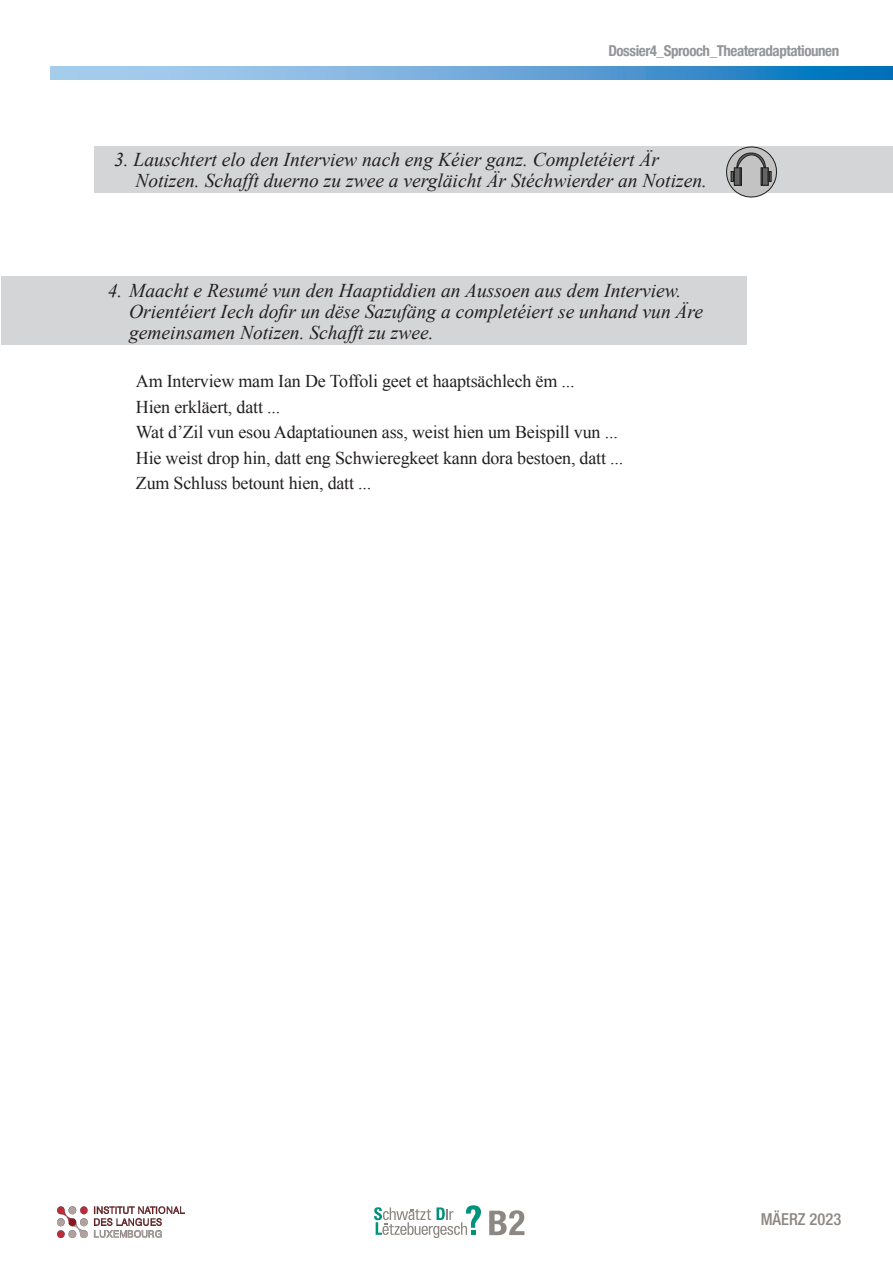
<style>
.page{position:relative;width:893px;height:1263px;background:#fff}
.page>*{position:absolute;margin:0;border:0;box-sizing:border-box;transform-origin:0 0}
.t1{font:italic 19.5px/21px "Times New Roman";color:#231f20}
.t2{font:18px "Times New Roman";letter-spacing:-.01em;color:#231f20}
.t3{font:500 condensed 16.5px "Helvetica Neue LT Std";color:#8c8782}
.t4{font:700 condensed 15px "Helvetica Neue";letter-spacing:-.03em;color:#939598}
</style>
<div class="page">
<svg style="left:374px;top:1205px;width:107px;height:33px"></svg>
<svg style="left:489px;top:1210px;width:35px;height:25px"></svg>
<img style="left:57px;top:1207px;width:128px;height:30px">
<svg style="left:51px;top:67px;width:842px;height:13px;background:#65a6d8"></svg>
<div style="left:95px;top:146px;width:798px;height:47px;background:#d4d5d7"></div>
<svg style="left:726px;top:146px;width:51px;height:52px"></svg>
<div style="left:1px;top:277px;width:745px;height:68px;background:#d4d5d7"></div>
<p class="t4" style="left:608px;top:38px;width:232px">Dossier4_Sprooch_Theateradaptatiounen</p>
<p class="t1" style="left:135px;top:148px;width:573px;text-indent:-21px">3. Lauschtert elo den Interview nach eng Kéier ganz. Completéiert Är<br>Notizen. Schafft duerno zu zwee a vergläicht Är Stéchwierder an Notizen.</p>
<p class="t1" style="left:129px;top:279px;width:575px;text-indent:-21px">4. Maacht e Resumé vun den Haaptiddien an Aussoen aus dem Interview.<br>Orientéiert Iech dofir un dëse Sazufäng a completéiert se unhand vun Äre gemeinsamen Notizen. Schafft zu zwee.</p>
<p class="t2" style="left:136px;top:369px;width:440px">Am Interview mam Ian De Toffoli geet et haaptsächlech ëm ...</p>
<p class="t2" style="left:136px;top:395px;width:146px">Hien erkläert, datt ...</p>
<p class="t2" style="left:136px;top:420px;width:483px">Wat d’Zil vun esou Adaptatiounen ass, weist hien um Beispill vun ...</p>
<p class="t2" style="left:136px;top:446px;width:489px">Hie weist drop hin, datt eng Schwieregkeet kann dora bestoen, datt ...</p>
<p class="t2" style="left:136px;top:471px;width:237px">Zum Schluss betount hien, datt ...</p>
<p class="t3" style="left:761px;top:1209px;width:82px">MÄERZ 2023</p>
</div>
